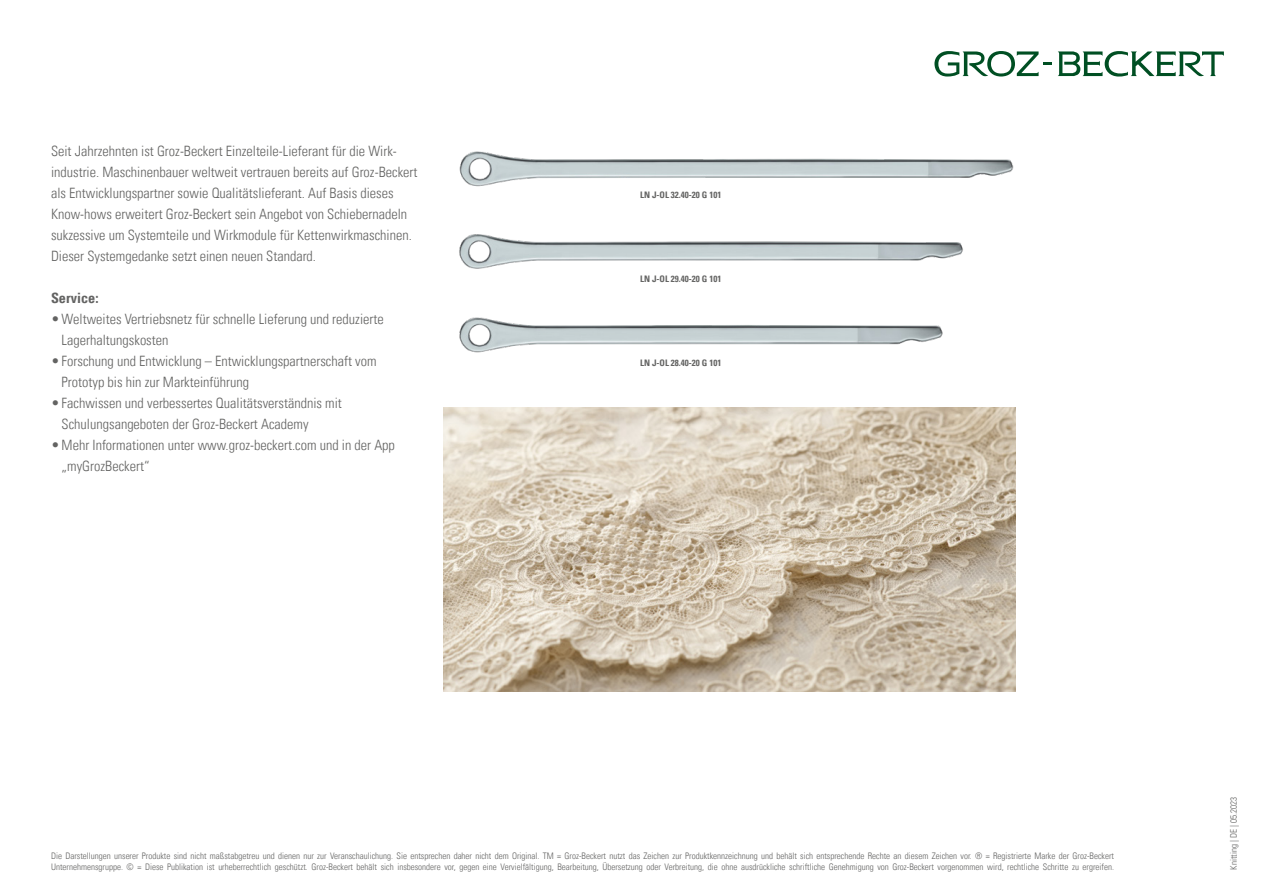
<style>
.page{position:relative;width:1263px;height:893px;background:#fff}
.page>*{position:absolute;margin:0;border:0;box-sizing:border-box;transform-origin:0 0}
.t1{font:14.25px/21px "Univers Com 47 Light Cond";color:#636362}
.t2{font:14.25px "Univers Com 67 Bold Cond";color:#636362}
.t3{font:9px/10.5px "Univers Com 47 Light Cond";color:#636362}
.t4{font:9px "Univers Com 67 Bold Cond";color:#636362}
</style>
<div class="page">
<svg style="left:1058px;top:51px;width:166px;height:26px"></svg>
<svg style="left:934px;top:51px;width:117px;height:26px"></svg>
<img style="left:444px;top:408px;width:572px;height:283px">
<img style="left:459px;top:151px;width:555px;height:202px">
<p class="t1" style="left:51px;top:140px;width:368px">Seit Jahrzehnten ist Groz-Beckert Einzelteile-Lieferant für die Wirk&shy;industrie. Maschinenbauer weltweit vertrauen bereits auf Groz-Beckert als Entwicklungspartner sowie Qualitätslieferant. Auf Basis dieses Know-hows erweitert Groz-Beckert sein Angebot von Schiebernadeln sukzessive um Systemteile und Wirkmodule für Kettenwirkmaschinen.<br>Dieser Systemgedanke setzt einen neuen Standard.</p>
<p class="t2" style="left:51px;top:289px;width:49px">Service:</p>
<p class="t1" style="left:62px;top:308px;width:324px;text-indent:-11px">• Weltweites Vertriebsnetz für schnelle Lieferung und reduzierte<br>Lagerhaltungskosten</p>
<p class="t1" style="left:62px;top:350px;width:316px;text-indent:-11px">•Forschung und Entwicklung – Entwicklungspartnerschaft vom<br>Prototyp bis hin zur Markteinführung</p>
<p class="t1" style="left:62px;top:392px;width:282px;text-indent:-11px">•Fachwissen und verbessertes Qualitätsverständnis mit<br>Schulungsangeboten der Groz-Beckert Academy</p>
<p class="t1" style="left:62px;top:434px;width:335px;text-indent:-11px">• Mehr Informationen unter www.groz-beckert.com und in der App „myGrozBeckert“</p>
<p class="t4" style="left:640px;top:189px;width:83px">LN J-OL 32.40-20 G 101</p>
<p class="t4" style="left:640px;top:273px;width:83px">LN J-OL 29.40-20 G 101</p>
<p class="t4" style="left:640px;top:357px;width:83px">LN J-OL 28.40-20 G 101</p>
<p class="t3" style="left:51px;top:851px;width:1064px">Die Darstellungen unserer Produkte sind nicht maßstabgetreu und dienen nur zur Veranschaulichung. Sie entsprechen daher nicht dem Original. TM = Groz-Beckert nutzt das Zeichen zur Produktkennzeichnung und behält sich entsprechende Rechte an diesem Zeichen vor. ® = Registrierte Marke der Groz-Beckert<br>Unternehmensgruppe. © = Diese Publikation ist urheberrechtlich geschützt. Groz-Beckert behält sich insbesondere vor, gegen eine Vervielfältigung, Bearbeitung, Übersetzung oder Verbreitung, die ohne ausdrückliche schriftliche Genehmigung von Groz-Beckert vorgenommen wird, rechtliche Schritte zu ergreifen.</p>
<p class="t3" style="left:1228px;top:870px;width:74px;rotate:-90deg">Knitting | DE | 05.2023</p>
</div>
